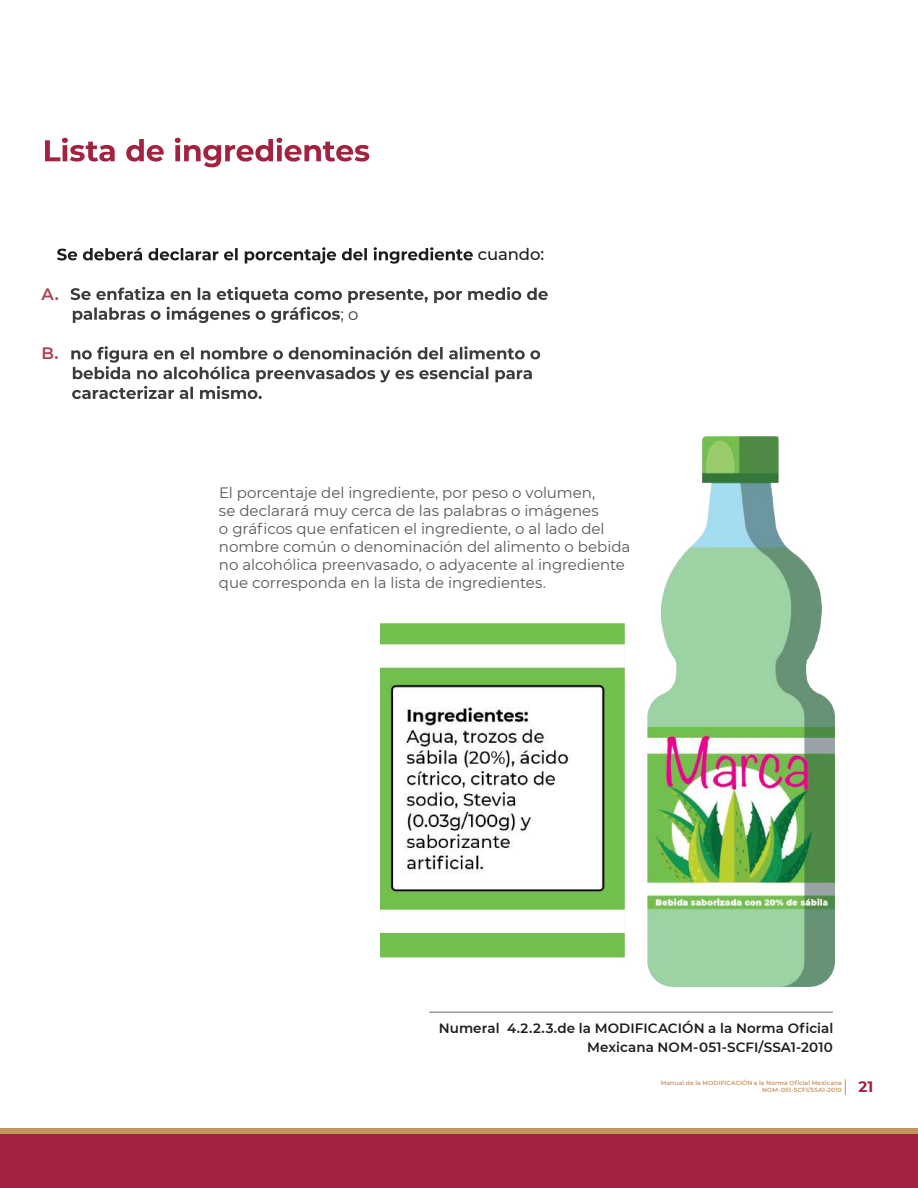
<style>
.page{position:relative;width:918px;height:1188px;background:#fff}
.page>*{position:absolute;margin:0;border:0;box-sizing:border-box;transform-origin:0 0}
.t1{font:500 16.5px "Montserrat";letter-spacing:-.005em;color:#1d1d1b}
.t2{font:600 16.5px "Montserrat";color:#ae3d51}
.t3{font:16.5px "Montserrat";color:#3c3c3b}
.t4{font:15px/18px "Montserrat";letter-spacing:-.005em;color:#575756}
.t5{font:700 15px "Montserrat";color:#a22240}
.t6{font:600 13.5px/19.8px "Montserrat";letter-spacing:.005em;color:#1d1d1b;text-align:right}
.t7{font:600 6px/7.2px "Montserrat";letter-spacing:.02em;color:#c3945d;text-align:right}
</style>
<div class="page">
<div style="left:0;top:1128px;width:918px;height:60px;background:#a22240"></div>
<div style="left:0;top:1128px;width:918px;height:6px;background:#c3945d"></div>
<svg style="left:57px;top:247px;width:416px;height:17px"></svg>
<svg style="left:71px;top:287px;width:477px;height:36px"></svg>
<svg style="left:71px;top:346px;width:469px;height:53px"></svg>
<hr style="left:429px;top:1012px;width:404px;height:1px;background:#9d9d9c">
<svg style="left:45px;top:138px;width:324px;height:29px"></svg>
<img style="left:381px;top:436px;width:453px;height:551px">
<svg style="left:845px;top:1079px;width:1px;height:16px"></svg>
<p class="t2" style="left:42px;top:282px;width:19px">A.</p>
<p class="t2" style="left:42px;top:342px;width:18px">B.</p>
<p class="t3" style="left:340px;top:303px;width:20px">; o</p>
<p class="t1" style="left:478px;top:243px;width:68px">cuando:</p>
<p class="t4" style="left:219px;top:483px;width:413px">El porcentaje del ingrediente, por peso o volumen,<br>se declarará muy cerca de las palabras o imágenes<br>o gráficos que enfaticen el ingrediente, o al lado del nombre común o denominación del alimento o bebida no alcohólica preenvasado, o adyacente al ingrediente que corresponda en la lista de ingredientes.</p>
<p class="t6" style="left:439px;top:1017px;width:396px">Numeral 4.2.2.3.de la MODIFICACIÓN a la Norma Oficial<br>Mexicana NOM-051-SCFI/SSA1-2010</p>
<p class="t7" style="left:661px;top:1079px;width:183px">Manual de la MODIFICACIÓN a la Norma Oficial Mexicana<br>NOM-051-SCFI/SSA1-2010</p>
<p class="t5" style="left:858px;top:1076px;width:16px">21</p>
</div>
